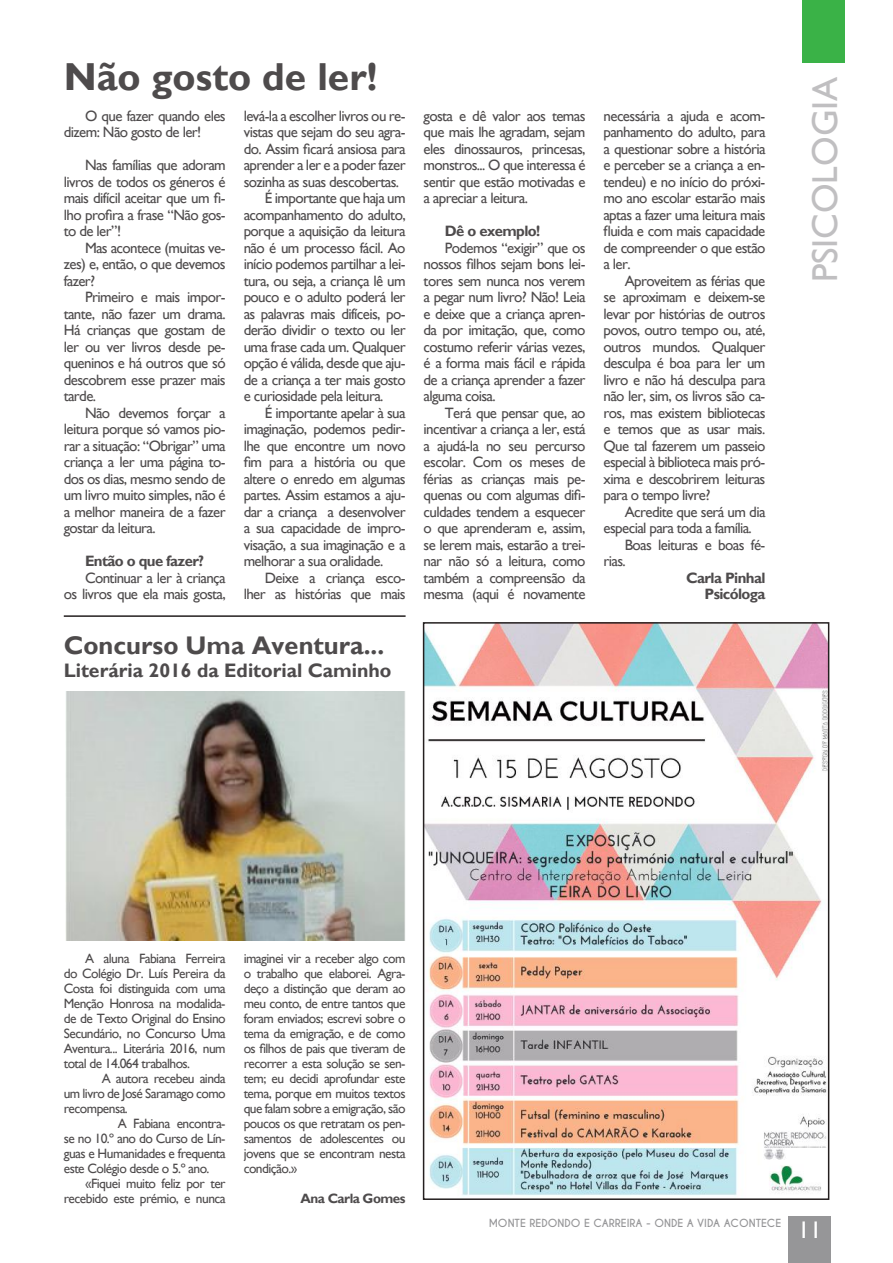
<style>
.page{position:relative;width:893px;height:1263px;background:#fff}
.page>*{position:absolute;margin:0;border:0;box-sizing:border-box;transform-origin:0 0}
.t1{font:700 39px "Gill Sans";color:#4e4b4c}
.t2{font:36px "Gill Sans";color:#c0bfc1}
.t3{font:700 25.5px "Gill Sans";color:#4e4b4c}
.t4{font:24px "Gill Sans";color:#fff}
.t5{font:700 19.5px "Gill Sans";color:#4e4b4c}
.t6{font:15px/16.5px "Gill Sans";letter-spacing:-.04em;color:#4e4b4c;text-align:justify}
.t7{font:700 15px/16.5px "Gill Sans";letter-spacing:-.04em;color:#4e4b4c;text-align:right}
.t8{font:13.5px/15px "Gill Sans";letter-spacing:-.04em;color:#4e4b4c;text-align:justify}
.t9{font:700 13.5px "Gill Sans";letter-spacing:-.04em;color:#4e4b4c}
.t10{font:700 10.5px "Caviar Dreams";color:#969698}
</style>
<div class="page">
<div style="left:788px;top:1216px;width:43px;height:47px;background:#969698"></div>
<div style="left:802px;top:0;width:43px;height:63px;background:#3ab247"></div>
<img style="left:426px;top:625px;width:400px;height:571px">
<div style="left:423px;top:622px;width:406px;height:578px;border:2px solid #241f1f"></div>
<img style="left:65px;top:691px;width:340px;height:250px">
<hr style="left:64px;top:615px;width:342px;height:2px;background:#241f1f">
<h1 class="t1" style="left:64px;top:54px;width:315px">Não gosto de ler!</h1>
<p class="t6" style="left:64px;top:108px;width:163px;text-indent:21px">O que fazer quando eles dizem: Não gosto de ler!</p>
<p class="t6" style="left:64px;top:157px;width:163px;text-indent:21px">Nas famílias que adoram livros de todos os géneros é mais difícil aceitar que um fi&shy;lho profira a frase “Não gos&shy;to de ler”!</p>
<p class="t6" style="left:64px;top:240px;width:163px;text-indent:21px">Mas acontece (muitas ve&shy;zes) e, então, o que devemos fazer?</p>
<p class="t6" style="left:64px;top:289px;width:163px;text-indent:21px">Primeiro e mais impor&shy;tante, não fazer um drama.<br>Há crianças que gostam de ler ou ver livros desde pe&shy;queninos e há outros que só descobrem esse prazer mais tarde.</p>
<p class="t6" style="left:64px;top:405px;width:163px;text-indent:21px">Não devemos forçar a leitura porque só vamos pio&shy;rar a situação: “Obrigar” uma criança a ler uma página to&shy;dos os dias, mesmo sendo de um livro muito simples, não é a melhor maneira de a fazer gostar da leitura.</p>
<p class="t7" style="left:85px;top:553px;width:121px">Então o que fazer?</p>
<p class="t6" style="left:64px;top:570px;width:163px;text-align:right">Continuar a ler à criança<br>os livros que ela mais gosta,</p>
<p class="t6" style="left:244px;top:108px;width:163px">levá-la a escolher livros ou re-</p>
<p class="t6" style="left:244px;top:124px;width:163px">vistas que sejam do seu agra-</p>
<p class="t6" style="left:244px;top:141px;width:163px">do. Assim ficará ansiosa para</p>
<p class="t6" style="left:244px;top:157px;width:163px">aprender a ler e a poder fazer</p>
<p class="t6" style="left:244px;top:174px;width:157px">sozinha as suas descobertas.</p>
<p class="t6" style="left:265px;top:190px;width:142px">É importante que haja um</p>
<p class="t6" style="left:244px;top:207px;width:163px">acompanhamento do adulto,</p>
<p class="t6" style="left:244px;top:223px;width:163px">porque a aquisição da leitura</p>
<p class="t6" style="left:244px;top:240px;width:163px">não é um processo fácil. Ao</p>
<p class="t6" style="left:244px;top:256px;width:163px">início podemos partilhar a lei-</p>
<p class="t6" style="left:244px;top:273px;width:163px">tura, ou seja, a criança lê um</p>
<p class="t6" style="left:244px;top:289px;width:163px">pouco e o adulto poderá ler</p>
<p class="t6" style="left:244px;top:306px;width:163px">as palavras mais difíceis, po-</p>
<p class="t6" style="left:244px;top:322px;width:163px">derão dividir o texto ou ler</p>
<p class="t6" style="left:244px;top:339px;width:163px">uma frase cada um. Qualquer</p>
<p class="t6" style="left:244px;top:355px;width:163px">opção é válida, desde que aju-</p>
<p class="t6" style="left:244px;top:372px;width:163px">de a criança a ter mais gosto</p>
<p class="t6" style="left:244px;top:388px;width:141px">e curiosidade pela leitura.</p>
<p class="t6" style="left:265px;top:405px;width:142px">É importante apelar à sua</p>
<p class="t6" style="left:244px;top:421px;width:163px">imaginação, podemos pedir-</p>
<p class="t6" style="left:244px;top:438px;width:163px">lhe que encontre um novo</p>
<p class="t6" style="left:244px;top:454px;width:163px">fim para a história ou que</p>
<p class="t6" style="left:244px;top:471px;width:163px">altere o enredo em algumas</p>
<p class="t6" style="left:244px;top:487px;width:163px">partes. Assim estamos a aju-</p>
<p class="t6" style="left:244px;top:504px;width:163px">dar a criança a desenvolver</p>
<p class="t6" style="left:244px;top:520px;width:163px">a sua capacidade de impro-</p>
<p class="t6" style="left:244px;top:537px;width:163px">visação, a sua imaginação e a</p>
<p class="t6" style="left:244px;top:553px;width:141px">melhorar a sua oralidade.</p>
<p class="t6" style="left:265px;top:570px;width:142px">Deixe a criança esco-</p>
<p class="t6" style="left:244px;top:586px;width:163px">lher as histórias que mais</p>
<h3 class="t3" style="left:64px;top:630px;width:322px">Concurso Uma Aventura...</h3>
<h3 class="t5" style="left:64px;top:659px;width:329px">Literária 2016 da Editorial Caminho</h3>
<p class="t6" style="left:424px;top:108px;width:163px">gosta e dê valor aos temas que mais lhe agradam, sejam eles dinossauros, princesas, monstros... O que interessa é sentir que estão motivadas e a apreciar a leitura.</p>
<p class="t7" style="left:445px;top:223px;width:97px">Dê o exemplo!</p>
<p class="t6" style="left:424px;top:240px;width:163px;text-indent:21px">Podemos “exigir” que os nossos filhos sejam bons lei&shy;tores sem nunca nos verem a pegar num livro? Não! Leia e deixe que a criança apren&shy;da por imitação, que, como costumo referir várias vezes, é a forma mais fácil e rápida de a criança aprender a fazer alguma coisa.</p>
<p class="t6" style="left:424px;top:405px;width:163px;text-indent:21px">Terá que pensar que, ao incentivar a criança a ler, está a ajudá-la no seu percurso escolar. Com os meses de férias as crianças mais pe&shy;quenas ou com algumas difi&shy;culdades tendem a esquecer o que aprenderam e, assim, se lerem mais, estarão a trei&shy;nar não só a leitura, como também a compreensão da mesma (aqui é novamente</p>
<p class="t6" style="left:603px;top:108px;width:163px">necessária a ajuda e acom&shy;panhamento do adulto, para a questionar sobre a história e perceber se a criança a en&shy;tendeu) e no início do próxi&shy;mo ano escolar estarão mais aptas a fazer uma leitura mais fluida e com mais capacidade de compreender o que estão a ler.</p>
<p class="t6" style="left:603px;top:273px;width:163px;text-indent:21px">Aproveitem as férias que se aproximam e deixem-se levar por histórias de outros povos, outro tempo ou, até, outros mundos. Qualquer desculpa é boa para ler um livro e não há desculpa para não ler, sim, os livros são ca&shy;ros, mas existem bibliotecas e temos que as usar mais.<br>Que tal fazerem um passeio especial à biblioteca mais pró&shy;xima e descobrirem leituras para o tempo livre?</p>
<p class="t6" style="left:625px;top:504px;width:142px">Acredite que será um dia</p>
<p class="t6" style="left:603px;top:520px;width:150px">especial para toda a família.</p>
<p class="t6" style="left:625px;top:537px;width:142px">Boas leituras e boas fé-</p>
<p class="t6" style="left:603px;top:553px;width:24px">rias.</p>
<p class="t7" style="left:686px;top:570px;width:81px">Carla Pinhal<br>Psicóloga</p>
<h2 class="t2" style="left:804px;top:282px;width:207px;rotate:-90deg">PSICOLOGIA</h2>
<p class="t8" style="left:64px;top:951px;width:163px;text-indent:21px">A aluna Fabiana Ferreira do Colégio Dr. Luís Pereira da Costa foi distinguida com uma Menção Honrosa na modalida&shy;de de Texto Original do Ensino Secundário, no Concurso Uma Aventura... Literária 2016, num total de 14.064 trabalhos.</p>
<p class="t8" style="left:64px;top:1071px;width:163px;text-indent:38px">A autora recebeu ainda um livro de José Saramago como recompensa.</p>
<p class="t8" style="left:64px;top:1116px;width:163px;text-indent:54px">A Fabiana encontra&shy;se no 10.º ano do Curso de Lín&shy;guas e Humanidades e frequenta este Colégio desde o 5.º ano.</p>
<p class="t8" style="left:64px;top:1176px;width:163px;text-align:right">«Fiquei muito feliz por ter recebido este prémio, e nunca</p>
<p class="t8" style="left:244px;top:951px;width:163px">imaginei vir a receber algo com o trabalho que elaborei. Agra&shy;deço a distinção que deram ao meu conto, de entre tantos que foram enviados; escrevi sobre o tema da emigração, e de como os filhos de pais que tiveram de recorrer a esta solução se sen&shy;tem; eu decidi aprofundar este tema, porque em muitos textos que falam sobre a emigração, são poucos os que retratam os pen&shy;samentos de adolescentes ou jovens que se encontram nesta condição.»</p>
<p class="t9" style="left:300px;top:1190px;width:107px">Ana Carla Gomes</p>
<p class="t10" style="left:489px;top:1217px;width:294px">MONTE REDONDO E CARREIRA - ONDE A VIDA ACONTECE</p>
<h3 class="t4" style="left:798px;top:1216px;width:25px">11</h3>
</div>
